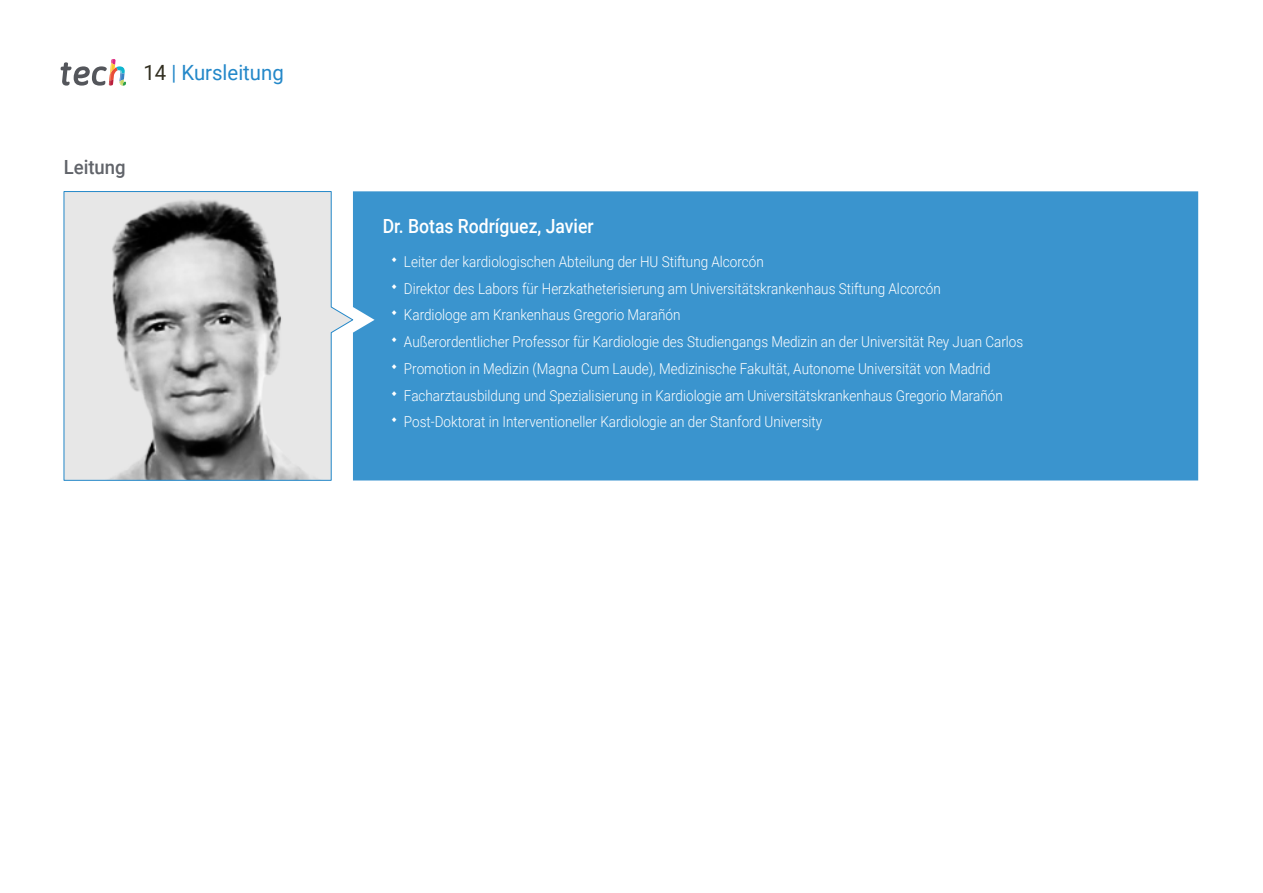
<style>
.page{position:relative;width:1263px;height:893px;background:#fff}
.page>*{position:absolute;margin:0;border:0;box-sizing:border-box;transform-origin:0 0}
.t1{font:21px "Roboto";color:#2488c9}
.t2{font:500 19.5px "Roboto";color:#fff;scale:.9 1}
.t3{font:500 19.5px "Roboto";color:#61646a;scale:.95 1}
.t4{font:300 15px/26.7px "Roboto";color:#fff;scale:.9 1}
.s1{color:#312e20}
</style>
<div class="page">
<svg style="left:61px;top:59px;width:65px;height:27px"></svg>
<div style="left:353px;top:191px;width:845px;height:289px;background:#3a94ce"></div>
<svg style="left:64px;top:191px;width:289px;height:290px;background:#bcbdbe"></svg>
<svg style="left:392px;top:257px;width:5px;height:5px"></svg>
<svg style="left:392px;top:284px;width:5px;height:5px"></svg>
<svg style="left:392px;top:310px;width:5px;height:5px"></svg>
<svg style="left:392px;top:337px;width:5px;height:5px"></svg>
<svg style="left:392px;top:364px;width:5px;height:5px"></svg>
<svg style="left:392px;top:391px;width:5px;height:5px"></svg>
<svg style="left:392px;top:417px;width:5px;height:5px"></svg>
<h1 class="t1" style="left:144px;top:57px;width:142px"><span class="s1">14</span> | Kursleitung</h1>
<h2 class="t3" style="left:64px;top:154px;width:67px">Leitung</h2>
<h2 class="t2" style="left:383px;top:212px;width:236px">Dr. Botas Rodríguez, Javier</h2>
<p class="t4" style="left:404px;top:248px;width:690px">Leiter der kardiologischen Abteilung der HU Stiftung Alcorcón<br>Direktor des Labors für Herzkatheterisierung am Universitätskrankenhaus Stiftung Alcorcón<br>Kardiologe am Krankenhaus Gregorio Marañón<br>Außerordentlicher Professor für Kardiologie des Studiengangs Medizin an der Universität Rey Juan Carlos Promotion in Medizin (Magna Cum Laude), Medizinische Fakultät, Autonome Universität von Madrid Facharztausbildung und Spezialisierung in Kardiologie am Universitätskrankenhaus Gregorio Marañón Post-Doktorat in Interventioneller Kardiologie an der Stanford University</p>
</div>
